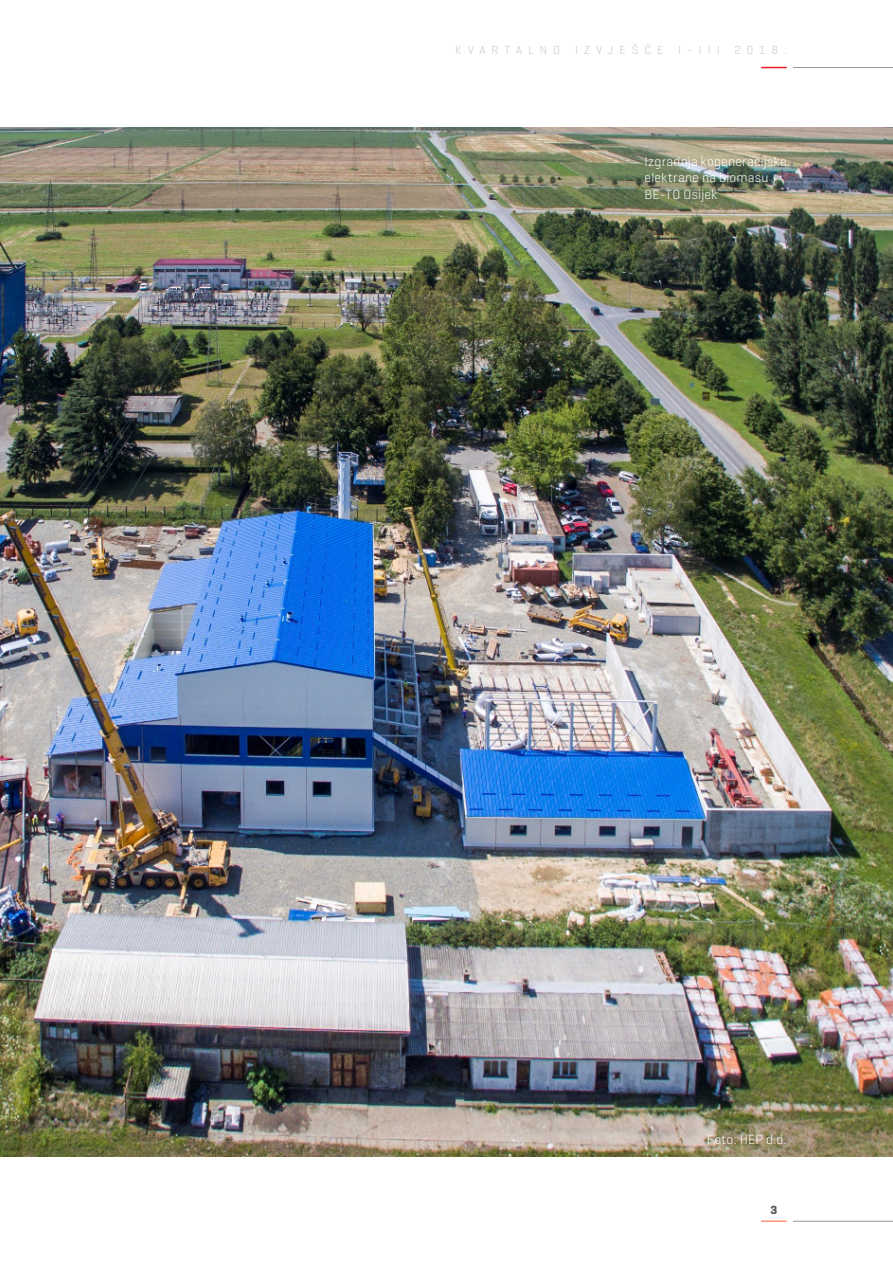
<style>
.page{position:relative;width:893px;height:1263px;background:#fff}
.page>*{position:absolute;margin:0;border:0;box-sizing:border-box;transform-origin:0 0}
.t1{font:300 13.5px/16.5px "Geogrotesque";letter-spacing:.015em;color:#fff}
.t2{font:300 12px "Geogrotesque";letter-spacing:.5em;color:#c7c8ca}
.t3{font:700 12px "Geogrotesque";color:#58595b}
</style>
<div class="page">
<hr style="left:793px;top:1221px;width:100px;height:1px;background:#939598">
<hr style="left:761px;top:1220px;width:26px;height:2px;background:#f79679">
<hr style="left:793px;top:67px;width:100px;height:1px;background:#939598">
<svg style="left:761px;top:67px;width:26px;height:1px"></svg>
<img style="left:0;top:128px;width:893px;height:1029px">
<p class="t2" style="left:455px;top:42px;width:333px">KVARTALNO IZVJEŠĆE I-III 2018.</p>
<p class="t1" style="left:645px;top:153px;width:144px">Izgradnja kogeneracijske elektrane na biomasu<br>BE-TO Osijek</p>
<p class="t1" style="left:707px;top:1131px;width:81px">Foto: HEP d.d.</p>
<p class="t3" style="left:770px;top:1203px;width:8px">3</p>
</div>
